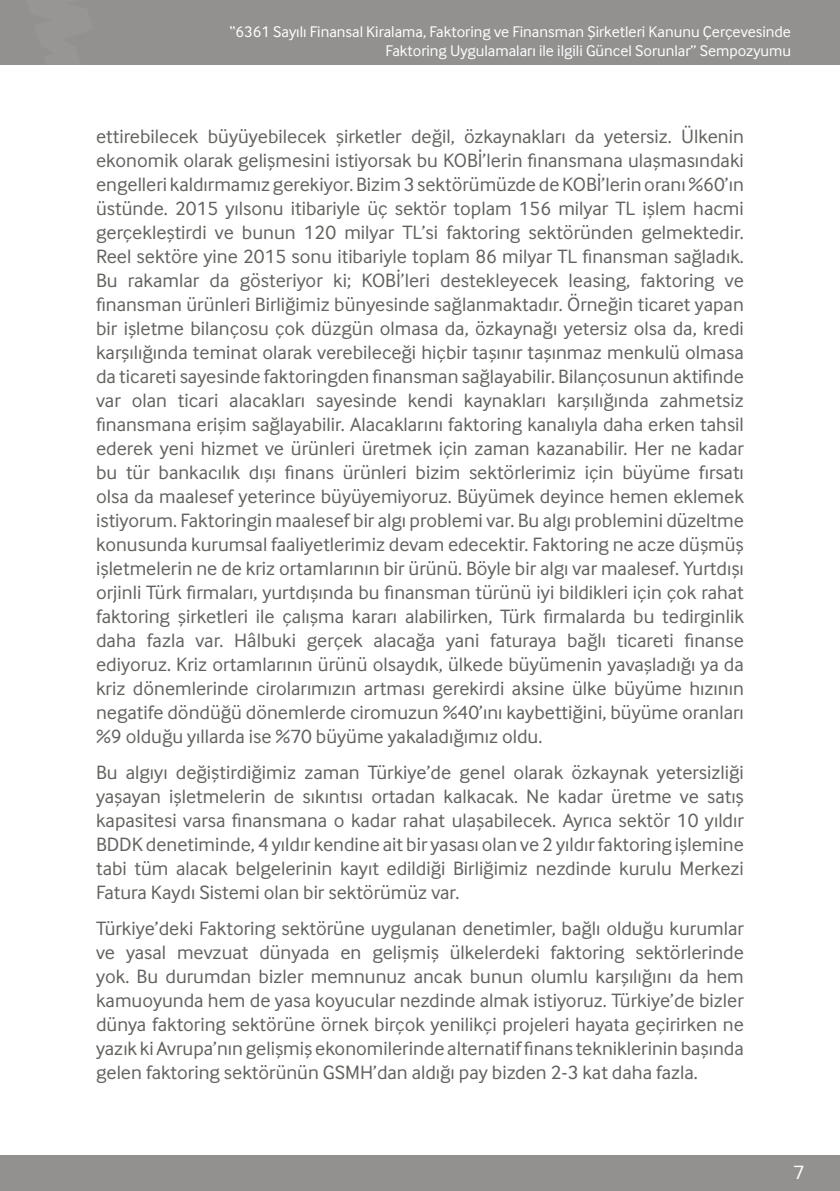
<style>
.page{position:relative;width:840px;height:1191px;background:#fff}
.page>*{position:absolute;margin:0;border:0;box-sizing:border-box;transform-origin:0 0}
.t1{font:20.2px "Inter Face";color:#fff}
.t2{font:20px/24px "Inter Face";color:#63625f;text-align:justify}
.t3{font:16px/19.2px "Inter Face";color:#fff;text-align:right}
</style>
<div class="page">
<div style="left:0;top:0;width:839px;height:65px;background:#929190"></div>
<div style="left:0;top:1155px;width:839px;height:36px;background:#929190"></div>
<p class="t3" style="left:229px;top:22px;width:563px">“6361 Sayılı Finansal Kiralama, Faktoring ve Finansman Şirketleri Kanunu Çerçevesinde<br>Faktoring Uygulamaları ile ilgili Güncel Sorunlar” Sempozyumu</p>
<p class="t2" style="left:96px;top:124px;width:649px">ettirebilecek büyüyebilecek şirketler değil, özkaynakları da yetersiz. Ülkenin ekonomik olarak gelişmesini istiyorsak bu KOBİ’lerin finansmana ulaşmasındaki engelleri kaldırmamız gerekiyor. Bizim 3 sektörümüzde de KOBİ’lerin oranı %60’ın üstünde. 2015 yılsonu itibariyle üç sektör toplam 156 milyar TL işlem hacmi gerçekleştirdi ve bunun 120 milyar TL’si faktoring sektöründen gelmektedir.<br>Reel sektöre yine 2015 sonu itibariyle toplam 86 milyar TL finansman sağladık.<br>Bu rakamlar da gösteriyor ki; KOBİ’leri destekleyecek leasing, faktoring ve finansman ürünleri Birliğimiz bünyesinde sağlanmaktadır. Örneğin ticaret yapan bir işletme bilançosu çok düzgün olmasa da, özkaynağı yetersiz olsa da, kredi karşılığında teminat olarak verebileceği hiçbir taşınır taşınmaz menkulü olmasa da ticareti sayesinde faktoringden finansman sağlayabilir. Bilançosunun aktifinde var olan ticari alacakları sayesinde kendi kaynakları karşılığında zahmetsiz finansmana erişim sağlayabilir. Alacaklarını faktoring kanalıyla daha erken tahsil ederek yeni hizmet ve ürünleri üretmek için zaman kazanabilir. Her ne kadar bu tür bankacılık dışı finans ürünleri bizim sektörlerimiz için büyüme fırsatı olsa da maalesef yeterince büyüyemiyoruz. Büyümek deyince hemen eklemek istiyorum. Faktoringin maalesef bir algı problemi var. Bu algı problemini düzeltme konusunda kurumsal faaliyetlerimiz devam edecektir. Faktoring ne acze düşmüş işletmelerin ne de kriz ortamlarının bir ürünü. Böyle bir algı var maalesef. Yurtdışı orjinli Türk firmaları, yurtdışında bu finansman türünü iyi bildikleri için çok rahat faktoring şirketleri ile çalışma kararı alabilirken, Türk firmalarda bu tedirginlik daha fazla var. Hâlbuki gerçek alacağa yani faturaya bağlı ticareti finanse ediyoruz. Kriz ortamlarının ürünü olsaydık, ülkede büyümenin yavaşladığı ya da kriz dönemlerinde cirolarımızın artması gerekirdi aksine ülke büyüme hızının negatife döndüğü dönemlerde ciromuzun %40’ını kaybettiğini, büyüme oranları %9 olduğu yıllarda ise %70 büyüme yakaladığımız oldu.</p>
<p class="t2" style="left:96px;top:760px;width:649px">Bu algıyı değiştirdiğimiz zaman Türkiye’de genel olarak özkaynak yetersizliği yaşayan işletmelerin de sıkıntısı ortadan kalkacak. Ne kadar üretme ve satış kapasitesi varsa finansmana o kadar rahat ulaşabilecek. Ayrıca sektör 10 yıldır BDDK denetiminde, 4 yıldır kendine ait bir yasası olan ve 2 yıldır faktoring işlemine tabi tüm alacak belgelerinin kayıt edildiği Birliğimiz nezdinde kurulu Merkezi Fatura Kaydı Sistemi olan bir sektörümüz var.</p>
<p class="t2" style="left:96px;top:916px;width:649px">Türkiye’deki Faktoring sektörüne uygulanan denetimler, bağlı olduğu kurumlar ve yasal mevzuat dünyada en gelişmiş ülkelerdeki faktoring sektörlerinde yok. Bu durumdan bizler memnunuz ancak bunun olumlu karşılığını da hem kamuoyunda hem de yasa koyucular nezdinde almak istiyoruz. Türkiye’de bizler dünya faktoring sektörüne örnek birçok yenilikçi projeleri hayata geçirirken ne yazık ki Avrupa’nın gelişmiş ekonomilerinde alternatif finans tekniklerinin başında gelen faktoring sektörünün GSMH’dan aldığı pay bizden 2-3 kat daha fazla.</p>
<p class="t1" style="left:793px;top:1160px;width:12px">7</p>
</div>
